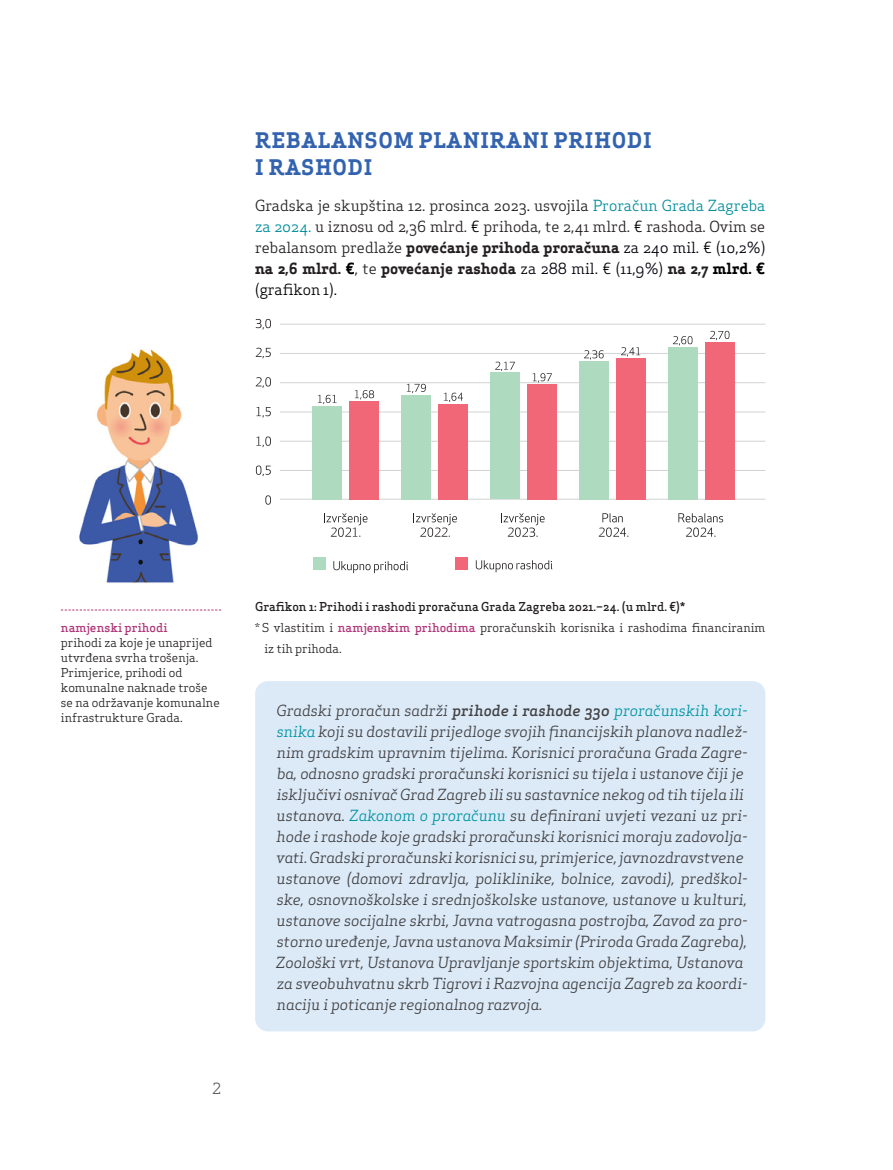
<style>
.page{position:relative;width:893px;height:1170px;background:#fff}
.page>*{position:absolute;margin:0;border:0;box-sizing:border-box;transform-origin:0 0}
.t1{font:700 21px/27px "Apex Serif";letter-spacing:.05em;color:#3363af}
.t2{font:italic 15px/21px "Apex Serif";color:#414042}
.t3{font:15px/21px "Apex Serif";color:#231f20;text-align:justify}
.t4{font:15px "Apex Serif";color:#58595b}
.t5{font:12px/15px "Apex Serif";color:#231f20}
.t6{font:500 12px "Apex Serif";color:#231f20}
.t7{font:500 12px "Apex Serif";color:#b03779}
.s1{color:#000}
.s2{color:#008d9b}
.s3{font-weight:700}
.s4{color:#00000a}
.s5{font-weight:700;color:#000}
.s6{font-weight:500;color:#b03779}
.s7{font-weight:500}
.s8{color:#0094a2}
</style>
<div class="page">
<hr style="left:280px;top:499px;width:485px;height:1px;background:#d1d3d4">
<hr style="left:280px;top:441px;width:485px;height:1px;background:#d1d3d4">
<hr style="left:280px;top:353px;width:485px;height:1px;background:#d1d3d4">
<hr style="left:280px;top:324px;width:485px;height:1px;background:#d1d3d4">
<hr style="left:280px;top:382px;width:485px;height:1px;background:#d1d3d4">
<hr style="left:280px;top:411px;width:485px;height:1px;background:#d1d3d4">
<hr style="left:280px;top:470px;width:485px;height:1px;background:#d1d3d4">
<svg style="left:61px;top:609px;width:160px;height:1px"></svg>
<div style="left:255px;top:681px;width:510px;height:350px;background:#dceaf8;border-radius:13px"></div>
<div style="left:455px;top:557px;width:13px;height:13px;background:#f16778"></div>
<div style="left:313px;top:557px;width:13px;height:13px;background:#aedbc0"></div>
<svg style="left:476px;top:560px;width:76px;height:12px"></svg>
<svg style="left:333px;top:561px;width:75px;height:12px"></svg>
<svg style="left:265px;top:495px;width:6px;height:9px"></svg>
<svg style="left:256px;top:465px;width:15px;height:11px"></svg>
<svg style="left:256px;top:436px;width:15px;height:11px"></svg>
<svg style="left:256px;top:407px;width:15px;height:10px"></svg>
<svg style="left:256px;top:377px;width:15px;height:11px"></svg>
<svg style="left:256px;top:348px;width:15px;height:10px"></svg>
<svg style="left:256px;top:319px;width:15px;height:10px"></svg>
<div style="left:705px;top:342px;width:30px;height:157px;background:#f16778"></div>
<div style="left:668px;top:347px;width:30px;height:152px;background:#aedbc0"></div>
<div style="left:616px;top:358px;width:30px;height:141px;background:#f16778"></div>
<div style="left:579px;top:361px;width:30px;height:138px;background:#aedbc0"></div>
<div style="left:527px;top:384px;width:30px;height:115px;background:#f16778"></div>
<div style="left:490px;top:372px;width:30px;height:127px;background:#aedbc0"></div>
<div style="left:438px;top:404px;width:30px;height:95px;background:#f16778"></div>
<div style="left:401px;top:395px;width:30px;height:104px;background:#aedbc0"></div>
<div style="left:349px;top:401px;width:30px;height:98px;background:#f16778"></div>
<div style="left:312px;top:406px;width:30px;height:93px;background:#aedbc0"></div>
<svg style="left:710px;top:331px;width:19px;height:9px"></svg>
<svg style="left:621px;top:347px;width:19px;height:9px"></svg>
<svg style="left:673px;top:336px;width:19px;height:9px"></svg>
<svg style="left:584px;top:350px;width:20px;height:9px"></svg>
<svg style="left:444px;top:392px;width:19px;height:10px"></svg>
<svg style="left:407px;top:384px;width:19px;height:9px"></svg>
<svg style="left:533px;top:373px;width:19px;height:9px"></svg>
<svg style="left:495px;top:361px;width:20px;height:10px"></svg>
<svg style="left:355px;top:390px;width:19px;height:9px"></svg>
<svg style="left:318px;top:395px;width:19px;height:9px"></svg>
<svg style="left:324px;top:513px;width:43px;height:23px"></svg>
<svg style="left:413px;top:513px;width:44px;height:23px"></svg>
<svg style="left:501px;top:513px;width:44px;height:23px"></svg>
<svg style="left:599px;top:513px;width:29px;height:23px"></svg>
<svg style="left:678px;top:513px;width:45px;height:23px"></svg>
<img style="left:79px;top:349px;width:119px;height:234px">
<h1 class="t1" style="left:255px;top:127px;width:398px">REBALANSOM PLANIRANI PRIHODI<br>I RASHODI</h1>
<p class="t3" style="left:255px;top:195px;width:512px">Gradska je skupština 12. prosinca 2023<span class="s1">.</span> usvojila <span class="s2">Proračun Grada Zagreba za 2024.</span> u iznosu od 2,36 mlrd. <span class="s1">€</span> prihoda, te 2,41 mlrd. <span class="s1">€</span> rashoda. Ovim se rebalansom predlaže <span class="s3">povećanje prihoda proračuna</span> <span class="s4">za 240 mil.</span> <span class="s1">€</span> <span class="s4">(10,2%) </span><span class="s3">na 2,6 mlrd.</span> <span class="s5">€</span>, te <span class="s3">povećanje rashoda</span> <span class="s4">za 288 mil.</span> <span class="s1">€</span> <span class="s4">(11,9%)</span> <span class="s3">na 2,7</span> <span class="s5">mlrd. € </span><span class="s1">(grafikon 1).</span></p>
<p class="t7" style="left:61px;top:619px;width:108px">namjenski prihodi</p>
<p class="t5" style="left:61px;top:634px;width:160px">prihodi za koje je unaprijed utvrđena svrha trošenja.<br>Primjerice, prihodi od komunalne naknade troše se na održavanje komunalne infrastrukture Grada.</p>
<p class="t4" style="left:212px;top:1078px;width:10px">2</p>
<p class="t6" style="left:255px;top:598px;width:431px">Grafikon 1: Prihodi i rashodi proračuna Grada Zagreba 2021.–24. (u mlrd. €)*</p>
<p class="t5" style="left:255px;top:619px;width:512px">* S vlastitim i <span class="s6">namjenskim prihodima</span> proračunskih korisnika i rashodima financiranim</p>
<p class="t5" style="left:264px;top:640px;width:79px">iz tih prihoda.</p>
<p class="t2" style="left:276px;top:699px;width:473px">Gradski proračun sadrži <span class="s7">prihode i rashode 330</span> <span class="s8">proračunskih kori&shy;snika</span> koji su dostavili prijedloge svojih financijskih planova nadlež&shy;nim gradskim upravnim tijelima. Korisnici proračuna Grada Zagre&shy;ba, odnosno gradski proračunski korisnici su tijela i ustanove čiji je isključivi osnivač Grad Zagreb ili su sastavnice nekog od tih tijela ili ustanova. <span class="s8">Zakonom o proračunu</span> su definirani uvjeti vezani uz pri&shy;hode i rashode koje gradski proračunski korisnici moraju zadovolja&shy;vati. Gradski proračunski korisnici su, primjerice, javnozdravstvene ustanove (domovi zdravlja, poliklinike, bolnice, zavodi), predškol&shy;ske, osnovnoškolske i srednjoškolske ustanove, ustanove u kulturi, ustanove socijalne skrbi, Javna vatrogasna postrojba, Zavod za pro&shy;storno uređenje, Javna ustanova Maksimir (Priroda Grada Zagreba), Zoološki vrt, Ustanova Upravljanje sportskim objektima, Ustanova za sveobuhvatnu skrb Tigrovi i Razvojna agencija Zagreb za koordi&shy;naciju i poticanje regionalnog razvoja.</p>
</div>
